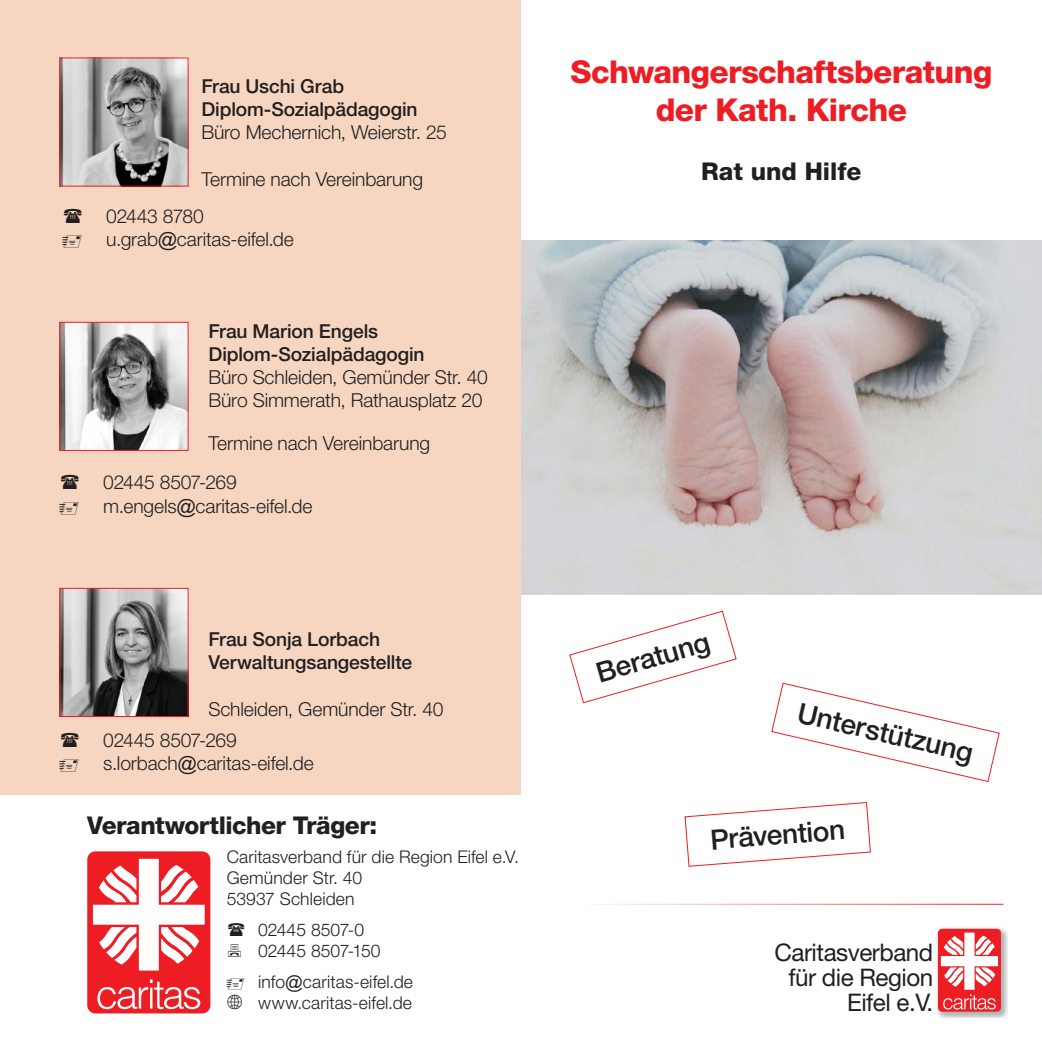
<style>
.page{position:relative;width:1042px;height:1042px;background:#fff}
.page>*{position:absolute;margin:0;border:0;box-sizing:border-box;transform-origin:0 0}
.t1{font:800 31.5px/37.8px "Helvetica Neue LT Std";letter-spacing:-.02em;color:#ee1d23;text-align:center}
.t2{font:500 28px "Helvetica Neue LT Std";color:#231f20}
.t3{font:800 24.5px "Helvetica Neue LT Std";letter-spacing:-.015em;color:#231f20}
.t4{font:24.15px/25px "Helvetica Neue LT Std";letter-spacing:-.02em;color:#231f20;text-align:right}
.t5{font:300 19.25px/23.1px "Helvetica Neue LT Std";letter-spacing:-.01em;color:#231f20}
.t6{font:500 19.25px/23.1px "Helvetica Neue LT Std";letter-spacing:-.005em;color:#231f20}
.t7{font:300 17.5px/21px "Helvetica Neue LT Std";letter-spacing:.005em;color:#231f20}
.s1{font-family:"Arial";font-weight:400}
</style>
<div class="page">
<svg style="left:569px;top:610px;width:168px;height:94px"></svg>
<svg style="left:771px;top:682px;width:229px;height:100px"></svg>
<svg style="left:684px;top:802px;width:187px;height:65px"></svg>
<div style="left:0;top:0;width:521px;height:795px;background:#f6d6c1"></div>
<img style="left:62px;top:60px;width:125px;height:125px">
<img style="left:62px;top:590px;width:125px;height:125px">
<div style="left:60px;top:588px;width:129px;height:129px;border:1px solid #ee1d23"></div>
<div style="left:934px;top:925px;width:73px;height:93px;background:#231f20;opacity:.35"></div>
<div style="left:938px;top:929px;width:63px;height:82px;background:#ee1d23;border-radius:4px"></div>
<svg style="left:941px;top:932px;width:57px;height:77px"></svg>
<hr style="left:569px;top:904px;width:434px;height:1px;background:#ee1d23">
<img style="left:62px;top:324px;width:125px;height:125px">
<div style="left:60px;top:322px;width:129px;height:129px;border:1px solid #ee1d23"></div>
<div style="left:87px;top:851px;width:123px;height:162px;background:#ee1d23;border-radius:8px"></div>
<svg style="left:97px;top:979px;width:103px;height:30px"></svg>
<svg style="left:93px;top:859px;width:112px;height:111px"></svg>
<img style="left:521px;top:240px;width:521px;height:354px">
<p class="t6" style="left:201px;top:75px;width:218px">Frau Uschi Grab<br>Diplom-Sozialpädagogin</p>
<p class="t5" style="left:201px;top:121px;width:247px">Büro Mechernich, Weierstr. 25</p>
<p class="t5" style="left:201px;top:167px;width:223px">Termine nach Vereinbarung</p>
<p class="t5" style="left:106px;top:205px;width:189px">02443 8780 u.grab<span class="s1">@</span>caritas-eifel.de</p>
<p class="t6" style="left:208px;top:319px;width:218px">Frau Marion Engels<br>Diplom-Sozialpädagogin</p>
<p class="t5" style="left:208px;top:365px;width:281px">Büro Schleiden, Gemünder Str. 40<br>Büro Simmerath, Rathausplatz 20</p>
<p class="t5" style="left:208px;top:431px;width:223px">Termine nach Vereinbarung</p>
<p class="t5" style="left:103px;top:471px;width:211px">02445 8507-269 m.engels<span class="s1">@</span>caritas-eifel.de</p>
<p class="t6" style="left:208px;top:628px;width:205px">Frau Sonja Lorbach<br>Verwaltungsangestellte</p>
<p class="t5" style="left:208px;top:697px;width:237px">Schleiden, Gemünder Str. 40</p>
<p class="t5" style="left:103px;top:728px;width:212px">02445 8507-269 s.lorbach<span class="s1">@</span>caritas-eifel.de</p>
<p class="t3" style="left:87px;top:810px;width:291px">Verantwortlicher Träger:</p>
<p class="t7" style="left:227px;top:846px;width:294px">Caritasverband für die Region Eifel e.V.<br>Gemünder Str. 40<br>53937 Schleiden</p>
<p class="t7" style="left:258px;top:919px;width:124px">02445 8507-0<br>02445 8507-150</p>
<p class="t7" style="left:258px;top:971px;width:156px">info<span class="s1">@</span>caritas-eifel.de www.caritas-eifel.de</p>
<h1 class="t1" style="left:570px;top:53px;width:423px">Schwangerschaftsberatung der Kath. Kirche</h1>
<p class="t3" style="left:701px;top:157px;width:162px">Rat und Hilfe</p>
<h2 class="t2" style="left:592px;top:657px;width:118px;rotate:-16deg">Beratung</h2>
<h2 class="t2" style="left:802px;top:696px;width:181px;rotate:13deg">Unterstützung</h2>
<h2 class="t2" style="left:709px;top:822px;width:137px;rotate:-4deg">Prävention</h2>
<p class="t4" style="left:774px;top:939px;width:160px">Caritasverband für die Region<br>Eifel e.V.</p>
</div>
